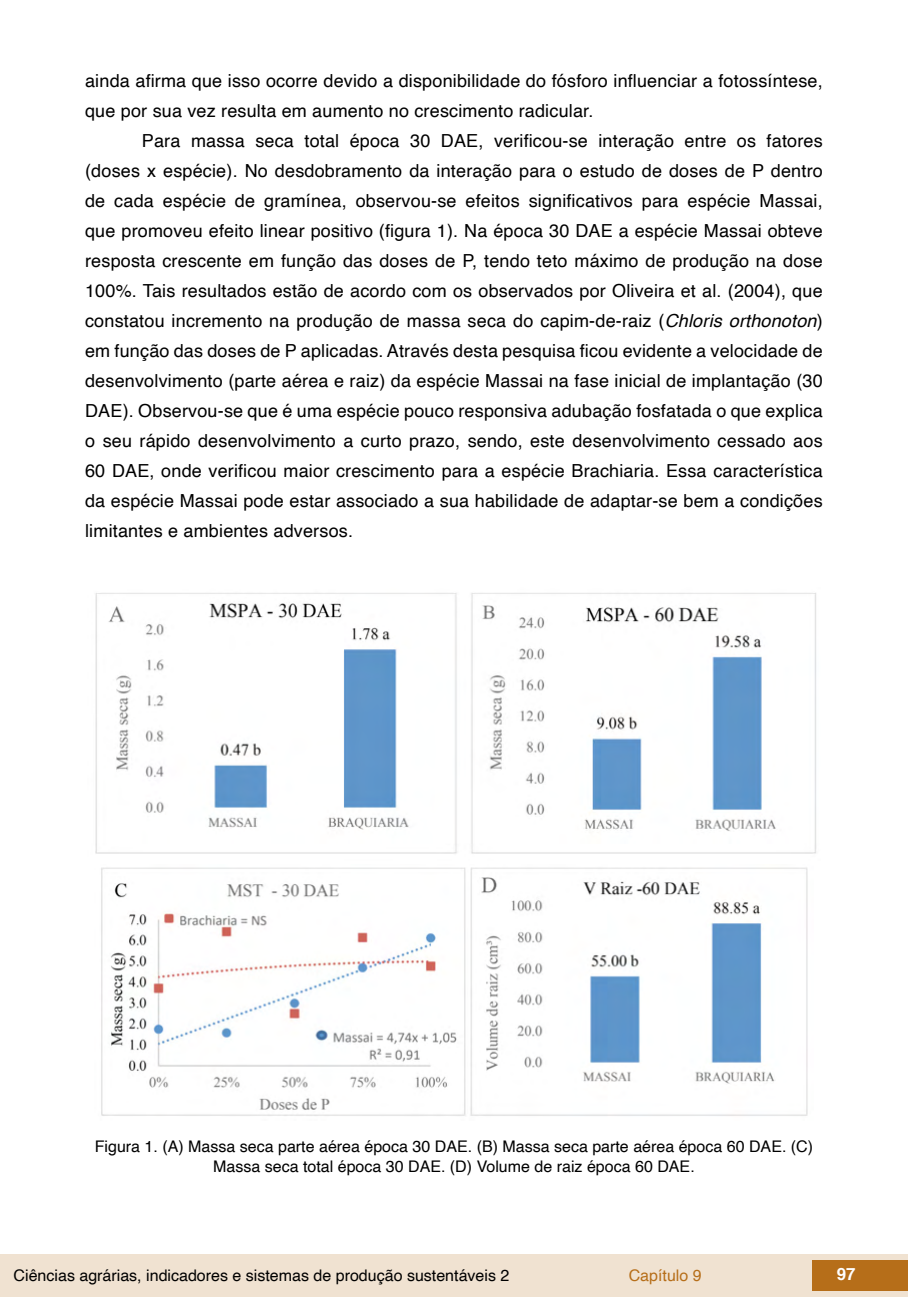
<style>
.page{position:relative;width:908px;height:1304px;background:#fff}
.page>*{position:absolute;margin:0;border:0;box-sizing:border-box;transform-origin:0 0}
.t1{font:18px/30px "Helvetica";letter-spacing:.01em;color:#000}
.t2{font:700 16.8px "Helvetica";color:#fff}
.t3{font:16px/19.2px "Helvetica";color:#000;text-align:center}
.t4{font:16px "Helvetica";color:#b66e19}
.s1{font-style:italic}
</style>
<div class="page">
<div style="left:0;top:1254px;width:906px;height:43px;background:#f0e2d1"></div>
<div style="left:812px;top:1261px;width:95px;height:30px;background:#b66e19"></div>
<img style="left:95px;top:593px;width:721px;height:261px">
<img style="left:101px;top:867px;width:707px;height:249px">
<p class="t1" style="left:85px;top:66px;width:738px">ainda afirma que isso ocorre devido a disponibilidade do fósforo influenciar a fotossíntese, que por sua vez resulta em aumento no crescimento radicular.</p>
<p class="t1" style="left:85px;top:126px;width:738px;text-align:justify;text-indent:57px">Para massa seca total época 30 DAE, verificou-se interação entre os fatores (doses x espécie). No desdobramento da interação para o estudo de doses de P dentro de cada espécie de gramínea, observou-se efeitos significativos para espécie Massai, que promoveu efeito linear positivo (figura 1). Na época 30 DAE a espécie Massai obteve resposta crescente em função das doses de P, tendo teto máximo de produção na dose 100%. Tais resultados estão de acordo com os observados por Oliveira et al. (2004), que constatou incremento na produção de massa seca do capim-de-raiz (<span class="s1">Chloris orthonoton</span>) em função das doses de P aplicadas. Através desta pesquisa ficou evidente a velocidade de desenvolvimento (parte aérea e raiz) da espécie Massai na fase inicial de implantação (30<br>DAE). Observou-se que é uma espécie pouco responsiva adubação fosfatada o que explica o seu rápido desenvolvimento a curto prazo, sendo, este desenvolvimento cessado aos 60 DAE, onde verificou maior crescimento para a espécie Brachiaria. Essa característica da espécie Massai pode estar associado a sua habilidade de adaptar-se bem a condições limitantes e ambientes adversos.</p>
<p class="t3" style="left:95px;top:1138px;width:719px">Figura 1. (A) Massa seca parte aérea época 30 DAE. (B) Massa seca parte aérea época 60 DAE. (C)<br>Massa seca total época 30 DAE. (D) Volume de raiz época 60 DAE.</p>
<p class="t3" style="left:14px;top:1266px;width:497px">Ciências agrárias, indicadores e sistemas de produção sustentáveis 2</p>
<p class="t4" style="left:628px;top:1263px;width:74px">Capítulo 9</p>
<p class="t2" style="left:836px;top:1261px;width:20px">97</p>
</div>
